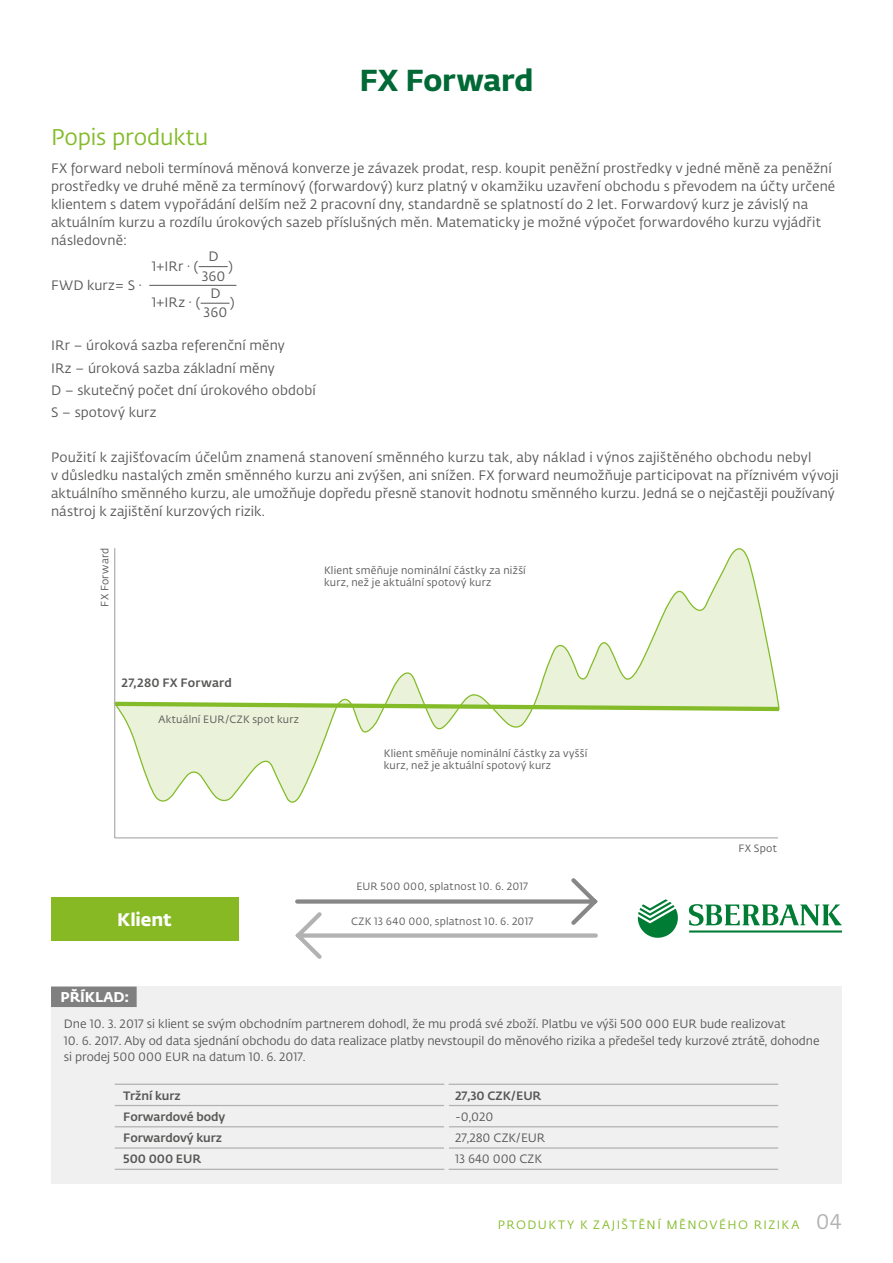
<style>
.page{position:relative;width:893px;height:1263px;background:#fff}
.page>*{position:absolute;margin:0;border:0;box-sizing:border-box;transform-origin:0 0}
.t1{font:30px "Fedra Sans Pro Bold LF";letter-spacing:-.005em;color:#006935}
.t2{font:22.5px "Fedra Sans Pro Book LF";letter-spacing:-.005em;color:#83bb29}
.t3{font:21px "Fedra Sans Pro Book LF";color:#b3b2b2}
.t4{font:18px "Fedra Sans Pro Bold LF";letter-spacing:-.005em;color:#fff}
.t5{font:14.1px "Fedra Sans Pro Bold LF";color:#fff}
.t6{font:13.5px/18px "Fedra Sans Pro Book LF";letter-spacing:.01em;color:#575756}
.t7{font:12px/16.5px "Fedra Sans Pro Book LF";letter-spacing:-.005em;color:#575756}
.t8{font:12px "Fedra Sans Pro Medium LF";letter-spacing:-.005em;color:#575756}
.t9{font:12px "Fedra Sans Pro Book LF";letter-spacing:.125em;color:#83bb29}
.t10{font:12px "Fedra Sans Pro Medium LF";letter-spacing:.015em;color:#575756}
.t11{font:10.5px/12.6px "Fedra Sans Pro Book LF";letter-spacing:.02em;color:#575756}
.t12{font:10.5px "Fedra Sans Pro Book LF";letter-spacing:.02em;color:#5a5a59}
</style>
<div class="page">
<div style="left:51px;top:986px;width:791px;height:198px;background:#f0f0f0"></div>
<hr style="left:115px;top:1083px;width:331px;height:2px;background:#b3b2b2">
<hr style="left:446px;top:1083px;width:332px;height:2px;background:#b3b2b2">
<hr style="left:115px;top:1105px;width:329px;height:1px;background:#b3b2b2">
<hr style="left:449px;top:1105px;width:329px;height:1px;background:#b3b2b2">
<hr style="left:115px;top:1126px;width:329px;height:1px;background:#b3b2b2">
<hr style="left:449px;top:1126px;width:329px;height:1px;background:#b3b2b2">
<hr style="left:115px;top:1147px;width:329px;height:2px;background:#b3b2b2">
<hr style="left:449px;top:1147px;width:329px;height:2px;background:#b3b2b2">
<hr style="left:115px;top:1169px;width:331px;height:1px;background:#b3b2b2">
<hr style="left:446px;top:1169px;width:332px;height:1px;background:#b3b2b2">
<div style="left:51px;top:986px;width:86px;height:21px;background:#818080"></div>
<div style="left:444px;top:1081px;width:5px;height:89px;background:#f0f0f0"></div>
<svg style="left:638px;top:899px;width:204px;height:39px"></svg>
<div style="left:51px;top:897px;width:187px;height:43px;background:#87b925"></div>
<hr style="left:149px;top:285px;width:87px;height:1px;background:#575756">
<svg style="left:199px;top:266px;width:29px;height:1px"></svg>
<svg style="left:201px;top:303px;width:28px;height:1px"></svg>
<svg style="left:115px;top:548px;width:664px;height:257px"></svg>
<svg style="left:113px;top:699px;width:667px;height:14px"></svg>
<hr style="left:114px;top:548px;width:1px;height:290px;background:#b3b2b2">
<hr style="left:115px;top:837px;width:663px;height:1px;background:#b3b2b2">
<svg style="left:295px;top:878px;width:303px;height:81px"></svg>
<h1 class="t1" style="left:359px;top:57px;width:176px">FX Forward</h1>
<h2 class="t2" style="left:51px;top:122px;width:159px">Popis produktu</h2>
<p class="t6" style="left:51px;top:159px;width:786px">FX forward neboli termínová měnová konverze je závazek prodat, resp. koupit peněžní prostředky v jedné měně za peněžní prostředky ve druhé měně za termínový (forwardový) kurz platný v okamžiku uzavření obchodu s převodem na účty určené klientem s datem vypořádání delším než 2 pracovní dny, standardně se splatností do 2 let. Forwardový kurz je závislý na aktuálním kurzu a rozdílu úrokových sazeb příslušných měn. Matematicky je možné výpočet forwardového kurzu vyjádřit následovně:</p>
<p class="t6" style="left:51px;top:276px;width:93px">FWD kurz= S ∙</p>
<p class="t6" style="left:152px;top:257px;width:48px">1+IRr ∙ (</p>
<p class="t6" style="left:202px;top:247px;width:25px;line-height:19.2px;text-align:center">D<br>360</p>
<p class="t6" style="left:228px;top:257px;width:6px">)</p>
<p class="t6" style="left:152px;top:293px;width:50px">1+IRz ∙ (</p>
<p class="t6" style="left:204px;top:283px;width:25px;line-height:19.2px;text-align:center">D<br>360</p>
<p class="t6" style="left:230px;top:293px;width:6px">)</p>
<p class="t6" style="left:51px;top:334px;width:266px;line-height:22.2px">IRr – úroková sazba referenční měny<br>IRz – úroková sazba základní měny<br>D – skutečný počet dní úrokového období<br>S – spotový kurz</p>
<p class="t6" style="left:51px;top:448px;width:789px">Použití k zajišťovacím účelům znamená stanovení směnného kurzu tak, aby náklad i výnos zajištěného obchodu nebyl<br>v důsledku nastalých změn směnného kurzu ani zvýšen, ani snížen. FX forward neumožňuje participovat na příznivém vývoji aktuálního směnného kurzu, ale umožňuje dopředu přesně stanovit hodnotu směnného kurzu. Jedná se o nejčastěji používaný nástroj k zajištění kurzových rizik.</p>
<p class="t11" style="left:98px;top:607px;width:60px;rotate:-90deg">FX Forward</p>
<p class="t11" style="left:324px;top:563px;width:203px">Klient směňuje nominální částky za nižší kurz, než je aktuální spotový kurz</p>
<p class="t10" style="left:122px;top:674px;width:112px">27,280 FX Forward</p>
<p class="t11" style="left:158px;top:712px;width:142px">Aktuální EUR/CZK spot kurz</p>
<p class="t11" style="left:384px;top:746px;width:205px">Klient směňuje nominální částky za vyšší kurz, než je aktuální spotový kurz</p>
<h3 class="t4" style="left:117px;top:905px;width:56px">Klient</h3>
<p class="t5" style="left:61px;top:985px;width:70px">PŘÍKLAD:</p>
<p class="t12" style="left:356px;top:879px;width:173px">EUR 500 000, splatnost 10. 6. 2017</p>
<p class="t12" style="left:351px;top:914px;width:184px">CZK 13 640 000, splatnost 10. 6. 2017</p>
<p class="t11" style="left:738px;top:841px;width:40px">FX Spot</p>
<p class="t7" style="left:64px;top:1015px;width:723px">Dne 10. 3. 2017 si klient se svým obchodním partnerem dohodl, že mu prodá své zboží. Platbu ve výši 500 000 EUR bude realizovat</p>
<p class="t7" style="left:64px;top:1032px;width:757px">10. 6. 2017. Aby od data sjednání obchodu do data realizace platby nevstoupil do měnového rizika a předešel tedy kurzové ztrátě, dohodne si prodej 500 000 EUR na datum 10. 6. 2017.</p>
<p class="t8" style="left:123px;top:1086px;width:59px">Tržní kurz</p>
<p class="t8" style="left:455px;top:1086px;width:88px">27,30 CZK/EUR</p>
<p class="t8" style="left:123px;top:1107px;width:104px">Forwardové body</p>
<p class="t7" style="left:455px;top:1108px;width:40px">-0,020</p>
<p class="t8" style="left:123px;top:1129px;width:100px">Forwardový kurz</p>
<p class="t7" style="left:455px;top:1129px;width:92px">27,280 CZK/EUR</p>
<p class="t8" style="left:123px;top:1150px;width:79px">500 000 EUR</p>
<p class="t7" style="left:455px;top:1150px;width:88px">13 640 000 CZK</p>
<p class="t9" style="left:498px;top:1216px;width:303px">PRODUKTY K ZAJIŠTĚNÍ MĚNOVÉHO RIZIKA</p>
<h3 class="t3" style="left:816px;top:1207px;width:27px">04</h3>
</div>
